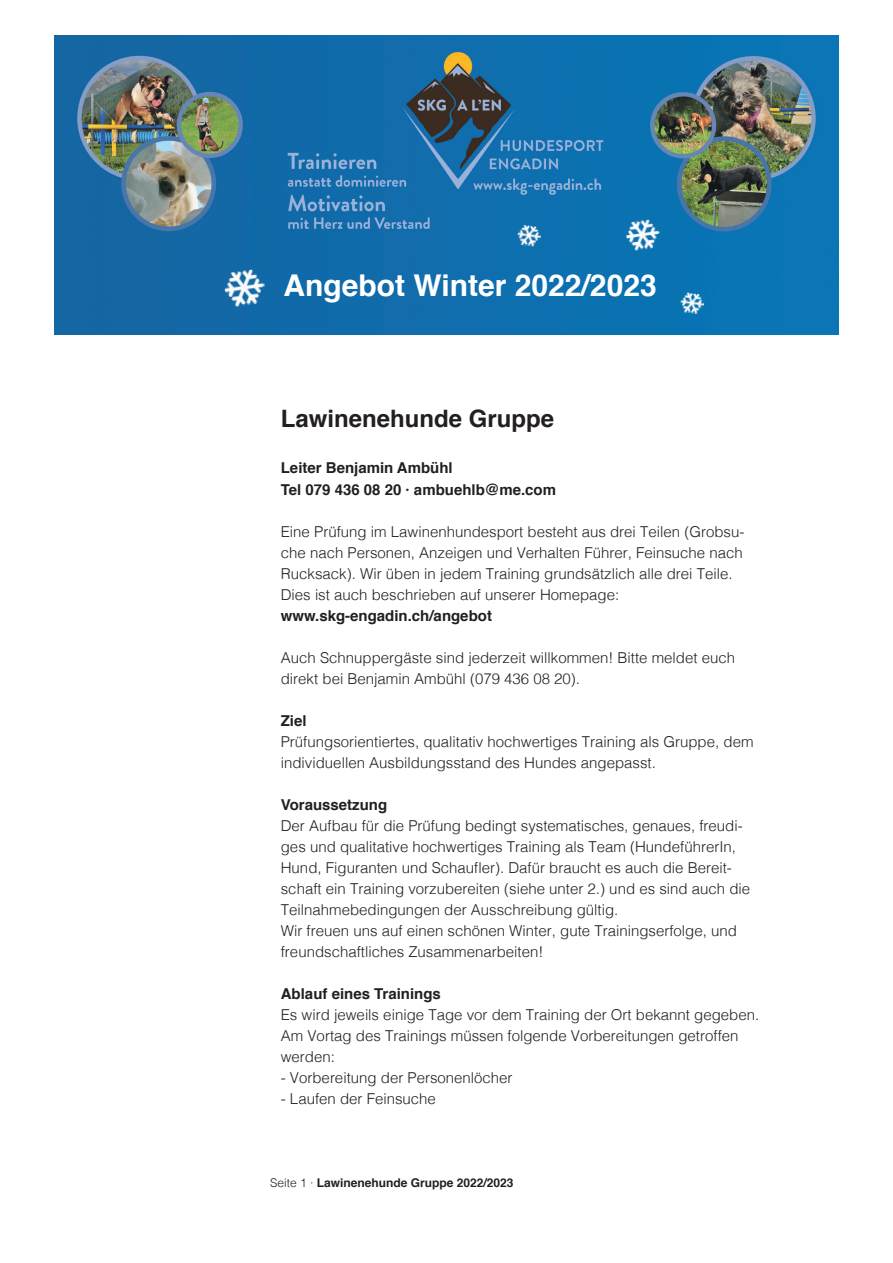
<style>
.page{position:relative;width:893px;height:1263px;background:#fff}
.page>*{position:absolute;margin:0;border:0;box-sizing:border-box;transform-origin:0 0}
.t1{font:700 30px "Helvetica";color:#fff}
.t2{font:700 24px "Helvetica";color:#231f20}
.t3{font:300 15px/21px "Helvetica";color:#231f20}
.t4{font:700 15px/21px "Helvetica";color:#231f20}
.t5{font:700 12px "Helvetica";color:#231f20}
.s1{font-weight:300}
</style>
<div class="page">
<img style="left:54px;top:35px;width:785px;height:299px">
<img style="left:222px;top:268px;width:45px;height:40px">
<img style="left:624px;top:218px;width:37px;height:33px">
<img style="left:679px;top:292px;width:26px;height:23px">
<img style="left:516px;top:224px;width:26px;height:23px">
<h1 class="t1" style="left:284px;top:261px;width:375px">Angebot Winter 2022/2023</h1>
<h2 class="t2" style="left:281px;top:399px;width:275px">Lawinenehunde Gruppe</h2>
<p class="t4" style="left:281px;top:458px;width:277px">Leiter Benjamin Ambühl<br>Tel 079 436 08 20 · ambuehlb@me.com</p>
<p class="t3" style="left:281px;top:520px;width:465px">Eine Prüfung im Lawinenhundesport besteht aus drei Teilen (Grobsu&shy;che nach Personen, Anzeigen und Verhalten Führer, Feinsuche nach Rucksack). Wir üben in jedem Training grundsätzlich alle drei Teile.<br>Dies ist auch beschrieben auf unserer Homepage:</p>
<p class="t4" style="left:281px;top:605px;width:213px">www.skg-engadin.ch/angebot</p>
<p class="t3" style="left:281px;top:646px;width:456px">Auch Schnuppergäste sind jederzeit willkommen! Bitte meldet euch direkt bei Benjamin Ambühl (079 436 08 20).</p>
<p class="t4" style="left:281px;top:710px;width:27px">Ziel</p>
<p class="t3" style="left:281px;top:730px;width:474px">Prüfungsorientiertes, qualitativ hochwertiges Training als Gruppe, dem individuellen Ausbildungsstand des Hundes angepasst.</p>
<p class="t4" style="left:281px;top:794px;width:108px">Voraussetzung</p>
<p class="t3" style="left:281px;top:814px;width:471px">Der Aufbau für die Prüfung bedingt systematisches, genaues, freudi&shy;ges und qualitative hochwertiges Training als Team (HundeführerIn, Hund, Figuranten und Schaufler). Dafür braucht es auch die Bereit&shy;schaft ein Training vorzubereiten (siehe unter 2.) und es sind auch die Teilnahmebedingungen der Ausschreibung gültig.<br>Wir freuen uns auf einen schönen Winter, gute Trainingserfolge, und freundschaftliches Zusammenarbeiten!</p>
<p class="t4" style="left:281px;top:983px;width:162px">Ablauf eines Trainings</p>
<p class="t3" style="left:281px;top:1003px;width:480px">Es wird jeweils einige Tage vor dem Training der Ort bekannt gegeben.<br>Am Vortag des Trainings müssen folgende Vorbereitungen getroffen werden:</p>
<p class="t3" style="left:281px;top:1066px;width:233px">- Vorbereitung der Personenlöcher</p>
<p class="t3" style="left:281px;top:1087px;width:157px">- Laufen der Feinsuche</p>
<p class="t5" style="left:270px;top:1173px;width:245px"><span class="s1">Seite 1 ·</span> Lawinenehunde Gruppe 2022/2023</p>
</div>
